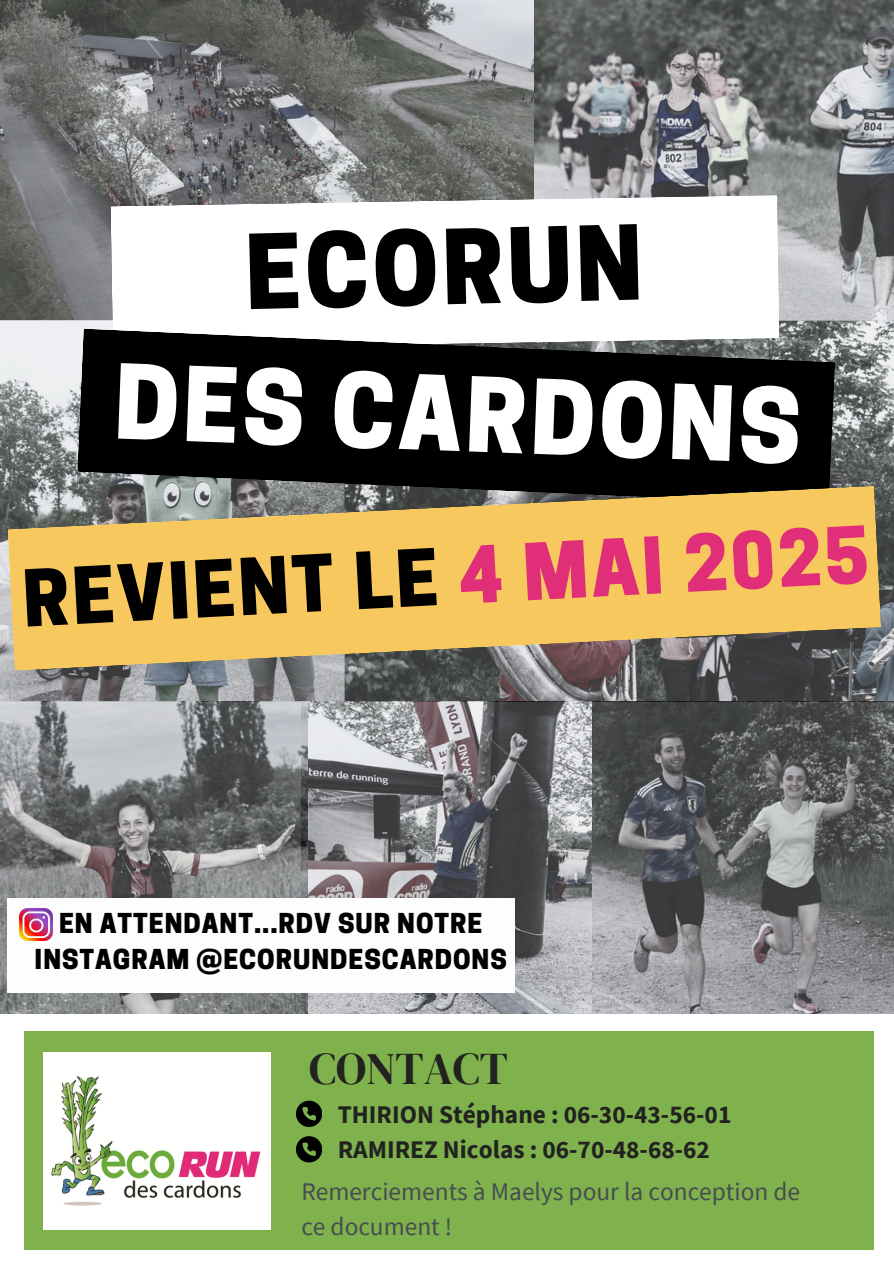
<style>
.page{position:relative;width:894px;height:1264px;background:#fff}
.page>*{position:absolute;margin:0;border:0;box-sizing:border-box;transform-origin:0 0}
.t1{font:800 96.75px "Cooper Hewitt";color:#fff}
.t2{font:800 96.75px "Cooper Hewitt";color:#000}
.t3{font:800 73.5px "Cooper Hewitt";color:#000}
.t4{font:44.85px "DM Serif Display";color:#222220}
.t5{font:800 25.8px/36px "Cooper Hewitt";letter-spacing:.04em;color:#000;text-align:center}
.t6{font:700 25.35px/34.8px "Source Sans Pro";color:#222220}
.t7{font:25.35px/34.8px "Source Sans Pro";color:#464d50}
.s1{color:#e02e78}
</style>
<div class="page">
<img style="left:0;top:0;width:892px;height:701px">
<img style="left:307px;top:701px;width:586px;height:312px">
<img style="left:0;top:701px;width:307px;height:312px">
<div style="left:24px;top:1031px;width:849px;height:218px;background:#7fb14d"></div>
<img style="left:44px;top:1052px;width:226px;height:177px">
<svg style="left:296px;top:1100px;width:26px;height:26px"></svg>
<svg style="left:296px;top:1136px;width:26px;height:25px"></svg>
<svg style="left:110px;top:195px;width:669px;height:133px"></svg>
<svg style="left:77px;top:328px;width:757px;height:158px;background:#191919"></svg>
<svg style="left:8px;top:486px;width:872px;height:184px;background:#d5b160"></svg>
<div style="left:8px;top:898px;width:506px;height:95px;background:#fdfdfd"></div>
<img style="left:20px;top:908px;width:32px;height:32px">
<p class="t2" style="left:245px;top:235px;width:399px;rotate:-1deg">ECORUN</p>
<p class="t1" style="left:116px;top:366px;width:688px;rotate:2deg">DES CARDONS</p>
<h1 class="t3" style="left:21px;top:571px;width:848px;rotate:-3deg">REVIENT LE <span class="s1">4 MAI 2025</span></h1>
<h2 class="t5" style="left:35px;top:909px;width:473px">EN ATTENDANT...RDV SUR NOTRE<br>INSTAGRAM @ECORUNDESCARDONS</h2>
<p class="t4" style="left:309px;top:1037px;width:200px">CONTACT</p>
<p class="t6" style="left:337px;top:1096px;width:395px">THIRION Stéphane : 06-30-43-56-01<br>RAMIREZ Nicolas : 06-70-48-68-62</p>
<p class="t7" style="left:301px;top:1173px;width:500px">Remerciements à Maelys pour la conception de ce document !</p>
</div>
